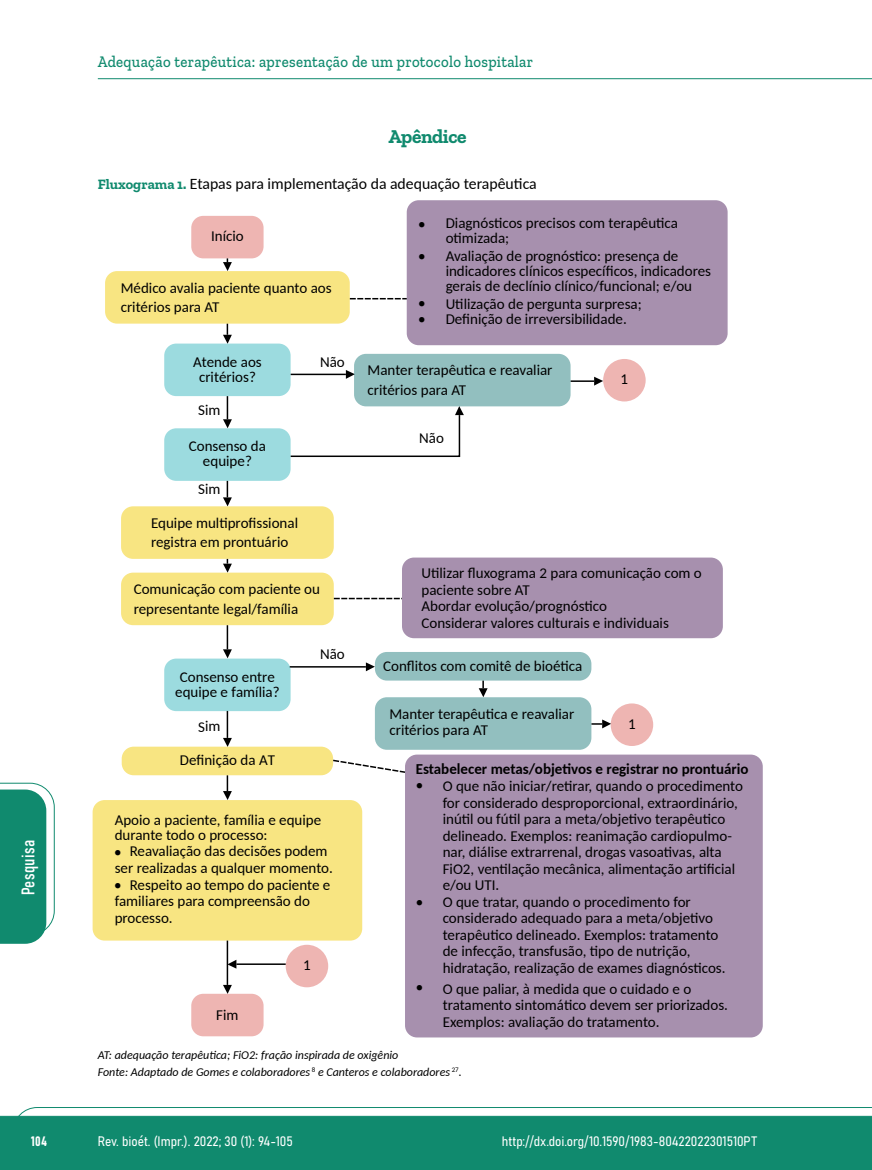
<style>
.page{position:relative;width:872px;height:1170px;background:#fff}
.page>*{position:absolute;margin:0;border:0;box-sizing:border-box;transform-origin:0 0}
.t1{font:700 19.5px "Zilla Slab";letter-spacing:-.02em;color:#108a6e}
.t2{font:18px "Bahnschrift";letter-spacing:.02em;color:#fff}
.t3{font:500 16.5px "Zilla Slab";letter-spacing:.02em;color:#108a6e;scale:.9 1}
.t4{font:15.75px "Carlito";color:#000}
.t5{font:15px/16.5px "Carlito";color:#000}
.t6{font:700 15px "Carlito";color:#000}
.t7{font:13.5px "Bahnschrift";color:#fff}
.t8{font:italic 12px/17.2px "Carlito";color:#000}
.s1{font-family:"Zilla Slab";font-weight:700;font-size:14.25px;color:#108a6e}
</style>
<div class="page">
<svg style="left:12px;top:1107px;width:860px;height:62px;background:#2e9880"></svg>
<hr style="left:98px;top:78px;width:774px;height:1px;background:#108a6e">
<div style="left:405px;top:754px;width:357px;height:283px;background:#a790ae;border-radius:12px"></div>
<div style="left:191px;top:216px;width:72px;height:42px;background:#eeb5b2;border-radius:12px"></div>
<div style="left:93px;top:800px;width:269px;height:140px;background:#f8e582;border-radius:12px"></div>
<svg style="left:223px;top:775px;width:9px;height:25px"></svg>
<svg style="left:223px;top:711px;width:9px;height:35px"></svg>
<svg style="left:223px;top:625px;width:9px;height:33px"></svg>
<svg style="left:223px;top:559px;width:9px;height:13px"></svg>
<svg style="left:223px;top:481px;width:9px;height:25px"></svg>
<svg style="left:223px;top:396px;width:9px;height:32px"></svg>
<svg style="left:223px;top:323px;width:9px;height:20px"></svg>
<svg style="left:479px;top:680px;width:8px;height:17px"></svg>
<svg style="left:223px;top:258px;width:9px;height:13px"></svg>
<svg style="left:223px;top:984px;width:9px;height:9px"></svg>
<hr style="left:227px;top:940px;width:1px;height:44px;background:#000">
<svg style="left:289px;top:406px;width:175px;height:52px"></svg>
<svg style="left:346px;top:370px;width:8px;height:9px"></svg>
<hr style="left:290px;top:373px;width:56px;height:2px;background:#000">
<svg style="left:366px;top:662px;width:9px;height:9px"></svg>
<hr style="left:289px;top:666px;width:77px;height:1px;background:#000">
<svg style="left:228px;top:959px;width:8px;height:9px"></svg>
<hr style="left:236px;top:963px;width:50px;height:1px;background:#000">
<svg style="left:594px;top:376px;width:9px;height:9px"></svg>
<hr style="left:570px;top:380px;width:24px;height:2px;background:#000">
<svg style="left:591px;top:719px;width:19px;height:9px"></svg>
<svg style="left:350px;top:298px;width:57px;height:1px"></svg>
<svg style="left:334px;top:597px;width:68px;height:2px"></svg>
<svg style="left:331px;top:758px;width:76px;height:15px"></svg>
<div style="left:407px;top:200px;width:320px;height:145px;background:#a790ae;border-radius:12px"></div>
<div style="left:191px;top:993px;width:72px;height:43px;background:#eeb5b2;border-radius:12px"></div>
<div style="left:286px;top:944px;width:42px;height:43px;background:#eeb5b2;border-radius:50%"></div>
<div style="left:164px;top:343px;width:126px;height:53px;background:#9cdbdf;border-radius:12px"></div>
<div style="left:164px;top:428px;width:126px;height:53px;background:#9cdbdf;border-radius:12px"></div>
<div style="left:164px;top:658px;width:126px;height:53px;background:#9cdbdf;border-radius:12px"></div>
<div style="left:122px;top:746px;width:211px;height:29px;background:#f8e582;border-radius:12px"></div>
<div style="left:105px;top:271px;width:245px;height:52px;background:#f8e582;border-radius:12px"></div>
<div style="left:121px;top:506px;width:213px;height:53px;background:#f8e582;border-radius:12px"></div>
<div style="left:402px;top:557px;width:321px;height:81px;background:#a790ae;border-radius:12px"></div>
<div style="left:121px;top:572px;width:213px;height:53px;background:#f8e582;border-radius:12px"></div>
<div style="left:375px;top:697px;width:216px;height:52px;background:#92bfbf;border-radius:12px"></div>
<div style="left:375px;top:652px;width:216px;height:28px;background:#92bfbf;border-radius:12px"></div>
<div style="left:354px;top:354px;width:216px;height:52px;background:#92bfbf;border-radius:12px"></div>
<div style="left:610px;top:703px;width:43px;height:43px;background:#eeb5b2;border-radius:50%"></div>
<div style="left:603px;top:359px;width:42px;height:42px;background:#eeb5b2;border-radius:50%"></div>
<svg style="left:0;top:782px;width:55px;height:161px"></svg>
<p class="t3" style="left:98px;top:53px;width:485px">Adequação terapêutica: apresentação de um protocolo hospitalar</p>
<h1 class="t1" style="left:388px;top:125px;width:80px">Apêndice</h1>
<p class="t4" style="left:98px;top:173px;width:440px"><span class="s1">Fluxograma 1.</span> Etapas para implementação da adequação terapêutica</p>
<p class="t5" style="left:446px;top:215px;width:234px;line-height:15px">Diagnósticos precisos com terapêutica otimizada;</p>
<p class="t5" style="left:446px;top:248px;width:267px;line-height:15px">Avaliação de prognóstico: presença de indicadores clínicos específicos, indicadores gerais de declínio clínico/funcional; e/ou</p>
<p class="t5" style="left:446px;top:295px;width:198px;line-height:15.5px">Utilização de pergunta surpresa;<br>Definição de irreversibilidade.</p>
<p class="t5" style="left:418px;top:207px;width:9px;line-height:32.1px">• •</p>
<p class="t5" style="left:211px;top:227px;width:34px">Início</p>
<p class="t5" style="left:121px;top:277px;width:212px;line-height:19.5px">Médico avalia paciente quanto aos critérios para AT</p>
<p class="t5" style="left:418px;top:294px;width:9px">• •</p>
<p class="t2" style="left:15px;top:895px;width:57px;rotate:-90deg">Pesquisa</p>
<p class="t5" style="left:193px;top:353px;width:70px;line-height:15px;text-align:center">Atende aos critérios?</p>
<p class="t5" style="left:198px;top:401px;width:24px">Sim</p>
<p class="t5" style="left:189px;top:438px;width:79px;line-height:15px;text-align:center">Consenso da equipe?</p>
<p class="t5" style="left:198px;top:479px;width:24px">Sim</p>
<p class="t5" style="left:151px;top:512px;width:148px;line-height:19.5px">Equipe multiprofissional registra em prontuário</p>
<p class="t5" style="left:320px;top:353px;width:26px">Não</p>
<p class="t5" style="left:134px;top:578px;width:188px;line-height:19.5px">Comunicação com paciente ou representante legal/família</p>
<p class="t5" style="left:175px;top:668px;width:106px;line-height:15px;text-align:center">Consenso entre equipe e família?</p>
<p class="t5" style="left:198px;top:717px;width:24px">Sim</p>
<p class="t5" style="left:180px;top:751px;width:97px">Definição da AT</p>
<p class="t5" style="left:320px;top:645px;width:26px">Não</p>
<p class="t5" style="left:115px;top:811px;width:208px;line-height:15px">Apoio a paciente, família e equipe durante todo o processo:</p>
<p class="t5" style="left:130px;top:842px;width:199px">Reavaliação das decisões podem</p>
<p class="t5" style="left:115px;top:858px;width:220px">ser realizadas a qualquer momento.</p>
<p class="t5" style="left:130px;top:875px;width:202px">Respeito ao tempo do paciente e</p>
<p class="t5" style="left:115px;top:892px;width:197px">familiares para compreensão do</p>
<p class="t5" style="left:115px;top:908px;width:60px">processo.</p>
<p class="t5" style="left:114px;top:834px;width:9px;line-height:33px">• •</p>
<p class="t5" style="left:216px;top:1005px;width:24px">Fim</p>
<p class="t5" style="left:303px;top:956px;width:9px">1</p>
<p class="t5" style="left:367px;top:360px;width:186px;line-height:19.5px">Manter terapêutica e reavaliar critérios para AT</p>
<p class="t5" style="left:419px;top:428px;width:26px">Não</p>
<p class="t5" style="left:620px;top:370px;width:9px">1</p>
<p class="t5" style="left:421px;top:564px;width:282px">Utilizar fluxograma 2 para comunicação com o paciente sobre AT<br>Abordar evolução/prognóstico<br>Considerar valores culturais e individuais</p>
<p class="t5" style="left:383px;top:657px;width:201px">Conflitos com comitê de bioética</p>
<p class="t5" style="left:389px;top:704px;width:186px">Manter terapêutica e reavaliar critérios para AT</p>
<p class="t5" style="left:628px;top:715px;width:9px">1</p>
<p class="t6" style="left:416px;top:758px;width:334px">Estabelecer metas/objetivos e registrar no prontuário</p>
<p class="t5" style="left:443px;top:777px;width:302px">O que não iniciar/retirar, quando o procedimento for considerado desproporcional, extraordinário, inútil ou fútil para a meta/objetivo terapêutico delineado. Exemplos: reanimação cardiopulmo&shy;nar, diálise extrarrenal, drogas vasoativas, alta FiO2, ventilação mecânica, alimentação artificial e/ou UTI.<br>O que tratar, quando o procedimento for considerado adequado para a meta/objetivo terapêutico delineado. Exemplos: tratamento<br>de infecção, transfusão, tipo de nutrição, hidratação, realização de exames diagnósticos.</p>
<p class="t5" style="left:443px;top:979px;width:287px">O que paliar, à medida que o cuidado e o tratamento sintomático devem ser priorizados.<br>Exemplos: avaliação do tratamento.</p>
<p class="t5" style="left:416px;top:776px;width:9px">•</p>
<p class="t5" style="left:416px;top:892px;width:9px">•</p>
<p class="t5" style="left:416px;top:977px;width:9px">•</p>
<p class="t8" style="left:98px;top:1045px;width:365px">AT: adequação terapêutica; FiO2: fração inspirada de oxigênio<br>Fonte: Adaptado de Gomes e colaboradores <sup>8</sup> e Canteros e colaboradores <sup>27</sup>.</p>
<p class="t7" style="left:31px;top:1130px;width:17px">104</p>
<p class="t7" style="left:98px;top:1131px;width:196px">Rev. bioét. (Impr.). 2022; 30 (1): 94-105</p>
<p class="t7" style="left:502px;top:1131px;width:257px">http://dx.doi.org/10.1590/1983-80422022301510PT</p>
</div>
